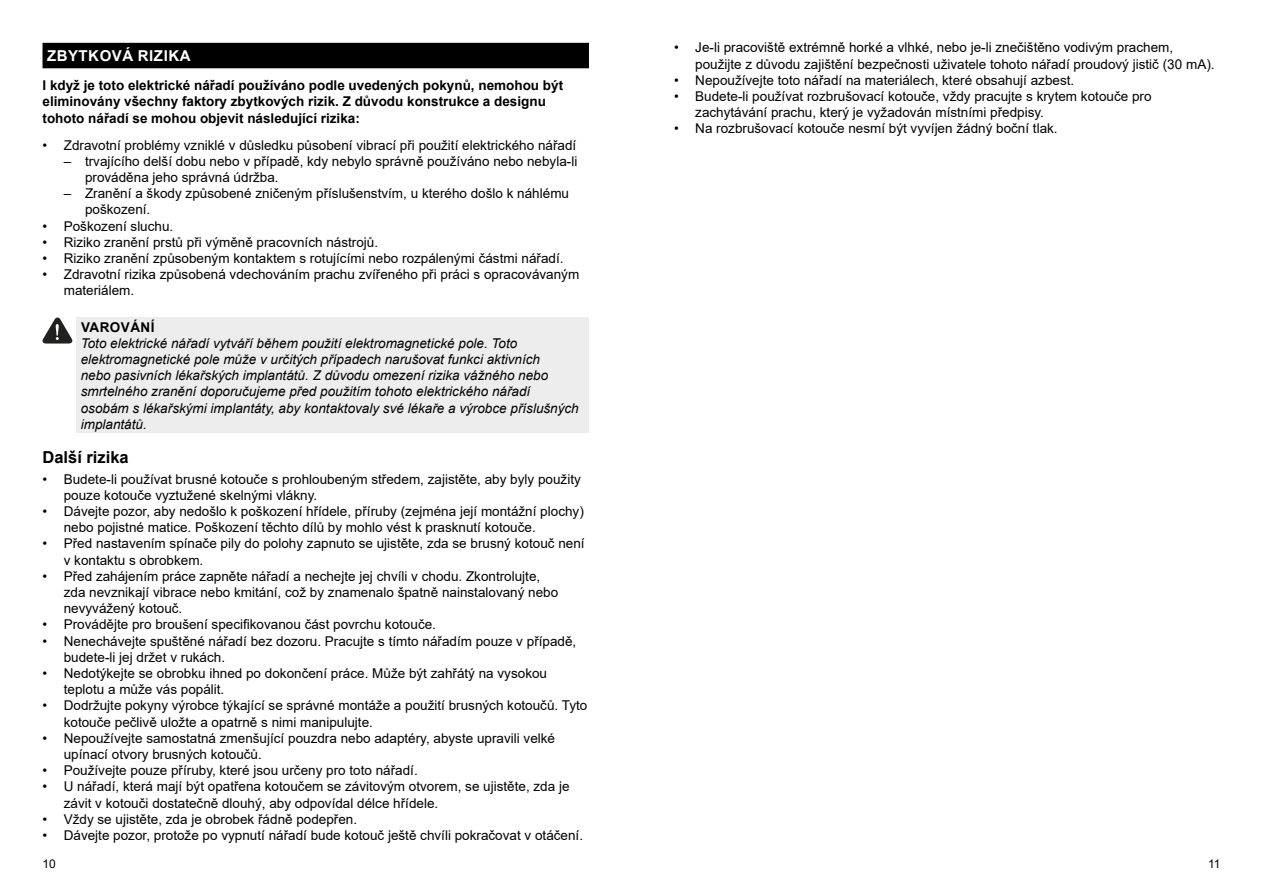
<style>
.page{position:relative;width:1263px;height:893px;background:#fff}
.page>*{position:absolute;margin:0;border:0;box-sizing:border-box;transform-origin:0 0}
.t1{font:700 16.5px "Arial";color:#000}
.t2{font:700 15px "Arial";letter-spacing:.035em;color:#fff}
.t3{font:13.5px/16.2px "Arial";color:#000}
.t4{font:italic 13.5px/16.2px "Arial";color:#000}
.t5{font:700 13.5px/16.2px "Arial";color:#000}
.t6{font:700 13.5px "Arial";letter-spacing:.035em;color:#000}
.t7{font:12px "Arial";color:#000}
</style>
<div class="page">
<div style="left:43px;top:43px;width:546px;height:25px;background:#000"></div>
<div style="left:77px;top:317px;width:512px;height:116px;background:#ededed"></div>
<svg style="left:43px;top:317px;width:29px;height:27px"></svg>
<p class="t2" style="left:47px;top:45px;width:145px">ZBYTKOVÁ RIZIKA</p>
<p class="t5" style="left:43px;top:77px;width:522px">I když je toto elektrické nářadí používáno podle uvedených pokynů, nemohou být eliminovány všechny faktory zbytkových rizik. Z důvodu konstrukce a designu tohoto nářadí se mohou objevit následující rizika:</p>
<p class="t3" style="left:43px;top:137px;width:535px">• Zdravotní problémy vzniklé v důsledku působení vibrací při použití elektrického nářadí</p>
<p class="t3" style="left:85px;top:153px;width:494px;text-indent:-21px">– trvajícího delší dobu nebo v případě, kdy nebylo správně používáno nebo nebyla-li prováděna jeho správná údržba.</p>
<p class="t3" style="left:85px;top:185px;width:485px;text-indent:-21px">– Zranění a škody způsobené zničeným příslušenstvím, u kterého došlo k náhlému poškození.</p>
<p class="t3" style="left:43px;top:218px;width:132px">• Poškození sluchu.</p>
<p class="t3" style="left:43px;top:234px;width:337px">• Riziko zranění prstů při výměně pracovních nástrojů.</p>
<p class="t3" style="left:43px;top:250px;width:522px">• Riziko zranění způsobeným kontaktem s rotujícími nebo rozpálenými částmi nářadí.</p>
<p class="t3" style="left:64px;top:266px;width:517px;text-indent:-21px">• Zdravotní rizika způsobená vdechováním prachu zvířeného při práci s opracovávaným materiálem.</p>
<p class="t6" style="left:81px;top:317px;width:75px">VAROVÁNÍ</p>
<p class="t4" style="left:81px;top:335px;width:499px">Toto elektrické nářadí vytváří během použití elektromagnetické pole. Toto elektromagnetické pole může v určitých případech narušovat funkci aktivních<br>nebo pasivních lékařských implantátů. Z důvodu omezení rizika vážného nebo smrtelného zranění doporučujeme před použitím tohoto elektrického nářadí osobám s lékařskými implantáty, aby kontaktovaly své lékaře a výrobce příslušných implantátů.</p>
<p class="t1" style="left:43px;top:446px;width:88px">Další rizika</p>
<p class="t3" style="left:64px;top:471px;width:518px;text-indent:-21px">• Budete-li používat brusné kotouče s prohloubeným středem, zajistěte, aby byly použity pouze kotouče vyztužené skelnými vlákny.</p>
<p class="t3" style="left:64px;top:503px;width:521px;text-indent:-21px">• Dávejte pozor, aby nedošlo k poškození hřídele, příruby (zejména její montážní plochy) nebo pojistné matice. Poškození těchto dílů by mohlo vést k prasknutí kotouče.</p>
<p class="t3" style="left:64px;top:535px;width:522px;text-indent:-21px">• Před nastavením spínače pily do polohy zapnuto se ujistěte, zda se brusný kotouč není v kontaktu s obrobkem.</p>
<p class="t3" style="left:64px;top:568px;width:496px;text-indent:-21px">• Před zahájením práce zapněte nářadí a nechejte jej chvíli v chodu. Zkontrolujte, zda nevznikají vibrace nebo kmitání, což by znamenalo špatně nainstalovaný nebo nevyvážený kotouč.</p>
<p class="t3" style="left:43px;top:616px;width:395px">• Provádějte pro broušení specifikovanou část povrchu kotouče.</p>
<p class="t3" style="left:64px;top:633px;width:514px;text-indent:-21px">• Nenechávejte spuštěné nářadí bez dozoru. Pracujte s tímto nářadím pouze v případě, budete-li jej držet v rukách.</p>
<p class="t3" style="left:64px;top:665px;width:485px;text-indent:-21px">• Nedotýkejte se obrobku ihned po dokončení práce. Může být zahřátý na vysokou teplotu a může vás popálit.</p>
<p class="t3" style="left:64px;top:697px;width:525px;text-indent:-21px">• Dodržujte pokyny výrobce týkající se správné montáže a použití brusných kotoučů. Tyto kotouče pečlivě uložte a opatrně s nimi manipulujte.</p>
<p class="t3" style="left:64px;top:730px;width:493px;text-indent:-21px">• Nepoužívejte samostatná zmenšující pouzdra nebo adaptéry, abyste upravili velké upínací otvory brusných kotoučů.</p>
<p class="t3" style="left:43px;top:762px;width:377px">• Používejte pouze příruby, které jsou určeny pro toto nářadí.</p>
<p class="t3" style="left:64px;top:778px;width:507px;text-indent:-21px">• U nářadí, která mají být opatřena kotoučem se závitovým otvorem, se ujistěte, zda je závit v kotouči dostatečně dlouhý, aby odpovídal délce hřídele.</p>
<p class="t3" style="left:43px;top:811px;width:316px">• Vždy se ujistěte, zda je obrobek řádně podepřen.</p>
<p class="t3" style="left:43px;top:827px;width:542px">• Dávejte pozor, protože po vypnutí nářadí bude kotouč ještě chvíli pokračovat v otáčení.</p>
<p class="t3" style="left:695px;top:39px;width:521px;text-indent:-21px">• Je-li pracoviště extrémně horké a vlhké, nebo je-li znečištěno vodivým prachem, použijte z důvodu zajištění bezpečnosti uživatele tohoto nářadí proudový jistič (30 mA).</p>
<p class="t3" style="left:674px;top:72px;width:402px">• Nepoužívejte toto nářadí na materiálech, které obsahují azbest.</p>
<p class="t3" style="left:695px;top:88px;width:458px;text-indent:-21px">• Budete-li používat rozbrušovací kotouče, vždy pracujte s krytem kotouče pro zachytávání prachu, který je vyžadován místními předpisy.</p>
<p class="t3" style="left:674px;top:120px;width:385px">• Na rozbrušovací kotouče nesmí být vyvíjen žádný boční tlak.</p>
<p class="t7" style="left:43px;top:855px;width:15px">10</p>
<p class="t7" style="left:1208px;top:855px;width:14px">11</p>
</div>
